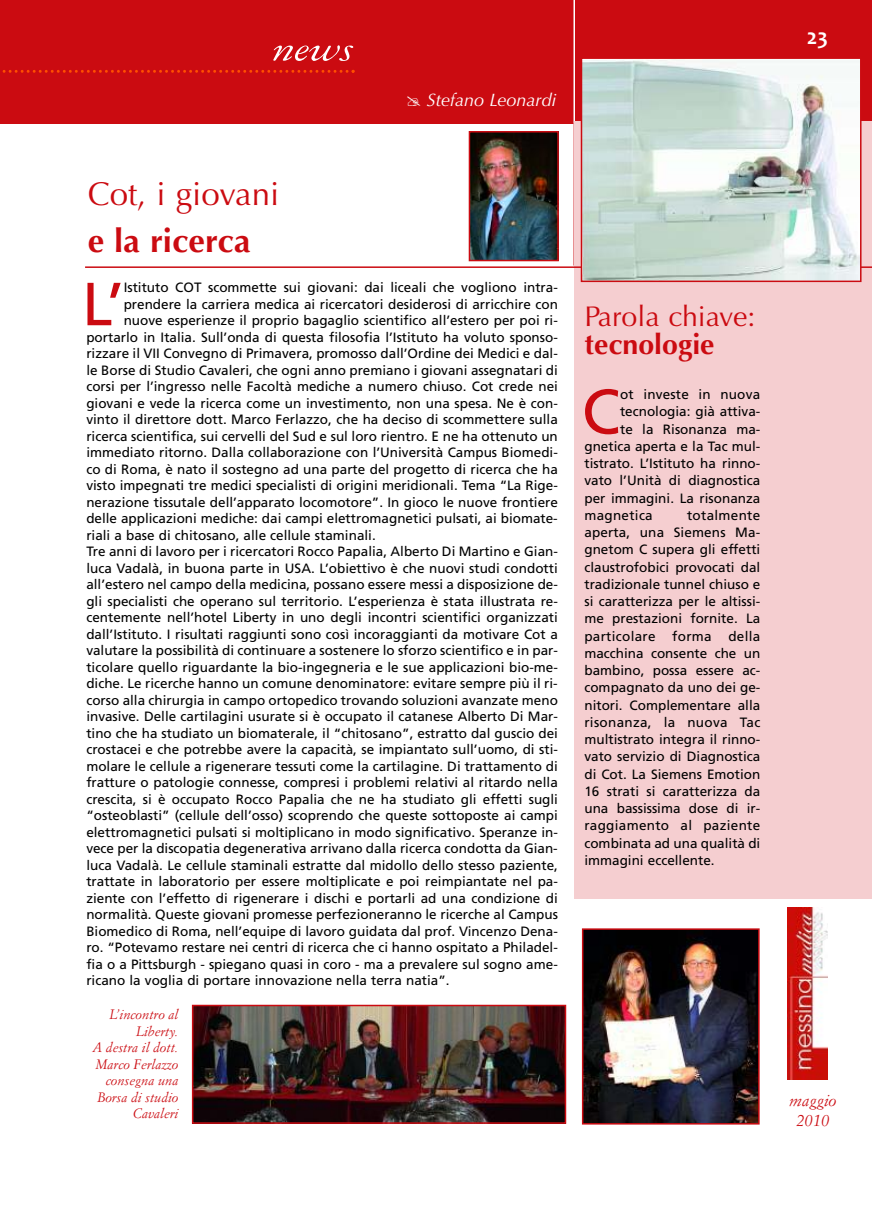
<style>
.page{position:relative;width:872px;height:1212px;background:#fff}
.page>*{position:absolute;margin:0;border:0;box-sizing:border-box;transform-origin:0 0}
.t1{font:62.85px "Frutiger";color:#cb0b11}
.t2{font:60.75px "Frutiger";color:#cb0b11}
.t3{font:italic 37.5px "Garamond 3 LT Std";color:#fff;scale:1.36 1}
.t4{font:33px "Optima";color:#cb0b11}
.t5{font:700 33px "Optima";color:#cb0b11}
.t6{font:28.5px "Optima";color:#cb0b11}
.t7{font:700 28.5px "Optima";color:#cb0b11}
.t8{font:700 22.5px "Candara";color:#fff}
.t9{font:italic 18px "Optima";color:#fff}
.t10{font:italic 16.5px/19.8px "Simoncini Garamond";color:#cb0b11;text-align:center}
.t11{font:13.5px/17.2px "Frutiger";color:#000;text-align:justify}
.t12{font:italic 13.5px/16.5px "Simoncini Garamond";color:#cb0b11;text-align:right}
.t13{font:13.5px "Frutiger";letter-spacing:.02em;color:#000}
</style>
<div class="page">
<div style="left:0;top:0;width:872px;height:124px;background:#cb0b11"></div>
<hr style="left:0;top:0;width:1px;height:956px;background:#e8f5f7">
<hr style="left:0;top:0;width:1px;height:124px;background:#cb0b11">
<hr style="left:573px;top:43px;width:2px;height:223px;background:#cb0b11">
<hr style="left:573px;top:0;width:2px;height:124px;background:#fff">
<svg style="left:2px;top:70px;width:352px;height:3px"></svg>
<svg style="left:827px;top:931px;width:1px;height:148px"></svg>
<img style="left:788px;top:907px;width:39px;height:172px">
<div style="left:574px;top:121px;width:298px;height:778px;background:#f5ced0"></div>
<img style="left:585px;top:931px;width:171px;height:190px">
<div style="left:582px;top:928px;width:177px;height:196px;border:2px solid #cb0b11"></div>
<img style="left:195px;top:1008px;width:368px;height:113px">
<div style="left:192px;top:1005px;width:374px;height:119px;border:2px solid #cb0b11"></div>
<hr style="left:85px;top:266px;width:787px;height:2px;background:#cb0b11">
<img style="left:584px;top:60px;width:274px;height:219px">
<div style="left:581px;top:57px;width:280px;height:225px;border:2px solid #cb0b11"></div>
<img style="left:472px;top:134px;width:84px;height:124px">
<div style="left:469px;top:131px;width:90px;height:130px;border:2px solid #cb0b11"></div>
<h3 class="t3" style="left:272px;top:36px;width:62px">news</h3>
<h3 class="t9" style="left:427px;top:89px;width:131px">Stefano Leonardi</h3>
<h3 class="t8" style="left:807px;top:23px;width:23px">23</h3>
<h3 class="t4" style="left:88px;top:174px;width:193px">Cot, i giovani</h3>
<h3 class="t5" style="left:88px;top:221px;width:164px">e la ricerca</h3>
<h2 class="t2" style="left:82px;top:280px;width:43px">L’</h2>
<p class="t11" style="left:124px;top:280px;width:435px">Istituto COT scommette sui giovani: dai liceali che vogliono intra-</p>
<p class="t11" style="left:124px;top:296px;width:436px">prendere la carriera medica ai ricercatori desiderosi di arricchire con</p>
<p class="t11" style="left:124px;top:313px;width:436px">nuove esperienze il proprio bagaglio scientifico all’estero per poi ri-</p>
<p class="t11" style="left:86px;top:329px;width:473px">portarlo in Italia. Sull’onda di questa filosofia l’Istituto ha voluto sponso-</p>
<p class="t11" style="left:86px;top:346px;width:473px">rizzare il VII Convegno di Primavera, promosso dall’Ordine dei Medici e dal-</p>
<p class="t11" style="left:86px;top:362px;width:473px">le Borse di Studio Cavaleri, che ogni anno premiano i giovani assegnatari di</p>
<p class="t11" style="left:86px;top:379px;width:473px">corsi per l’ingresso nelle Facoltà mediche a numero chiuso. Cot crede nei</p>
<p class="t11" style="left:86px;top:395px;width:473px">giovani e vede la ricerca come un investimento, non una spesa. Ne è con-</p>
<p class="t11" style="left:86px;top:412px;width:473px">vinto il direttore dott. Marco Ferlazzo, che ha deciso di scommettere sulla</p>
<p class="t11" style="left:86px;top:428px;width:473px">ricerca scientifica, sui cervelli del Sud e sul loro rientro. E ne ha ottenuto un</p>
<p class="t11" style="left:86px;top:445px;width:473px">immediato ritorno. Dalla collaborazione con l’Università Campus Biomedi-</p>
<p class="t11" style="left:86px;top:461px;width:473px">co di Roma, è nato il sostegno ad una parte del progetto di ricerca che ha</p>
<p class="t11" style="left:86px;top:478px;width:473px">visto impegnati tre medici specialisti di origini meridionali. Tema “La Rige-</p>
<p class="t11" style="left:86px;top:494px;width:473px">nerazione tissutale dell’apparato locomotore”. In gioco le nuove frontiere</p>
<p class="t11" style="left:86px;top:511px;width:473px">delle applicazioni mediche: dai campi elettromagnetici pulsati, ai biomate-</p>
<p class="t11" style="left:86px;top:527px;width:291px">riali a base di chitosano, alle cellule staminali.</p>
<p class="t11" style="left:86px;top:544px;width:473px">Tre anni di lavoro per i ricercatori Rocco Papalia, Alberto Di Martino e Gian-</p>
<p class="t11" style="left:86px;top:560px;width:473px">luca Vadalà, in buona parte in USA. L’obiettivo è che nuovi studi condotti</p>
<p class="t11" style="left:86px;top:577px;width:473px">all’estero nel campo della medicina, possano essere messi a disposizione de-</p>
<p class="t11" style="left:86px;top:593px;width:473px">gli specialisti che operano sul territorio. L’esperienza è stata illustrata re-</p>
<p class="t11" style="left:86px;top:610px;width:473px">centemente nell’hotel Liberty in uno degli incontri scientifici organizzati</p>
<p class="t11" style="left:86px;top:626px;width:473px">dall’Istituto. I risultati raggiunti sono così incoraggianti da motivare Cot a</p>
<p class="t11" style="left:86px;top:643px;width:473px">valutare la possibilità di continuare a sostenere lo sforzo scientifico e in par-</p>
<p class="t11" style="left:86px;top:659px;width:473px">ticolare quello riguardante la bio-ingegneria e le sue applicazioni bio-me-</p>
<p class="t11" style="left:86px;top:676px;width:473px">diche. Le ricerche hanno un comune denominatore: evitare sempre più il ri-</p>
<p class="t11" style="left:86px;top:692px;width:473px">corso alla chirurgia in campo ortopedico trovando soluzioni avanzate meno</p>
<p class="t11" style="left:86px;top:709px;width:473px">invasive. Delle cartilagini usurate si è occupato il catanese Alberto Di Mar-</p>
<p class="t11" style="left:86px;top:725px;width:473px">tino che ha studiato un biomaterale, il “chitosano”, estratto dal guscio dei</p>
<p class="t11" style="left:86px;top:742px;width:473px">crostacei e che potrebbe avere la capacità, se impiantato sull’uomo, di sti-</p>
<p class="t11" style="left:86px;top:758px;width:473px">molare le cellule a rigenerare tessuti come la cartilagine. Di trattamento di</p>
<p class="t11" style="left:86px;top:775px;width:473px">fratture o patologie connesse, compresi i problemi relativi al ritardo nella</p>
<p class="t11" style="left:86px;top:791px;width:473px">crescita, si è occupato Rocco Papalia che ne ha studiato gli effetti sugli</p>
<p class="t11" style="left:86px;top:808px;width:473px">“osteoblasti” (cellule dell’osso) scoprendo che queste sottoposte ai campi</p>
<p class="t11" style="left:86px;top:824px;width:473px">elettromagnetici pulsati si moltiplicano in modo significativo. Speranze in-</p>
<p class="t11" style="left:86px;top:841px;width:473px">vece per la discopatia degenerativa arrivano dalla ricerca condotta da Gian-</p>
<p class="t11" style="left:86px;top:857px;width:473px">luca Vadalà. Le cellule staminali estratte dal midollo dello stesso paziente,</p>
<p class="t11" style="left:86px;top:874px;width:473px">trattate in laboratorio per essere moltiplicate e poi reimpiantate nel pa-</p>
<p class="t11" style="left:86px;top:890px;width:473px">ziente con l’effetto di rigenerare i dischi e portarli ad una condizione di</p>
<p class="t11" style="left:86px;top:907px;width:473px">normalità. Queste giovani promesse perfezioneranno le ricerche al Campus</p>
<p class="t11" style="left:86px;top:923px;width:473px">Biomedico di Roma, nell’equipe di lavoro guidata dal prof. Vincenzo Dena-</p>
<p class="t11" style="left:86px;top:940px;width:473px">ro. “Potevamo restare nei centri di ricerca che ci hanno ospitato a Philadel-</p>
<p class="t11" style="left:86px;top:956px;width:473px">fia o a Pittsburgh - spiegano quasi in coro - ma a prevalere sul sogno ame-</p>
<p class="t11" style="left:86px;top:973px;width:365px">ricano la voglia di portare innovazione nella terra natia”.</p>
<p class="t12" style="left:93px;top:1007px;width:87px">L’incontro al<br>Liberty.<br>A destra il dott.<br>Marco Ferlazzo consegna una<br>Borsa di studio<br>Cavaleri</p>
<h3 class="t6" style="left:584px;top:300px;width:172px">Parola chiave:</h3>
<h3 class="t7" style="left:584px;top:328px;width:131px">tecnologie</h3>
<h1 class="t1" style="left:581px;top:386px;width:40px">C</h1>
<p class="t11" style="left:620px;top:387px;width:142px">ot investe in nuova</p>
<p class="t11" style="left:620px;top:404px;width:142px">tecnologia: già attiva-</p>
<p class="t11" style="left:620px;top:421px;width:142px">te la Risonanza ma-</p>
<p class="t11" style="left:584px;top:439px;width:177px">gnetica aperta e la Tac mul-</p>
<p class="t11" style="left:584px;top:456px;width:177px">tistrato. L’Istituto ha rinno-</p>
<p class="t11" style="left:584px;top:473px;width:177px">vato l’Unità di diagnostica</p>
<p class="t11" style="left:584px;top:490px;width:177px">per immagini. La risonanza</p>
<p class="t13" style="left:584px;top:510px;width:70px">magnetica</p>
<p class="t11" style="left:584px;top:508px;width:177px;text-indent:103px">totalmente aperta, una Siemens Ma&shy;gnetom C supera gli effetti claustrofobici provocati dal tradizionale tunnel chiuso e si caratterizza per le altissi&shy;me prestazioni fornite. La particolare forma della macchina consente che un bambino, possa essere ac&shy;compagnato da uno dei ge&shy;nitori. Complementare alla risonanza, la nuova Tac multistrato integra il rinno&shy;vato servizio di Diagnostica di Cot. La Siemens Emotion 16 strati si caratterizza da una bassissima dose di ir&shy;raggiamento al paziente combinata ad una qualità di immagini eccellente.</p>
<p class="t10" style="left:789px;top:1091px;width:49px">maggio<br>2010</p>
</div>
